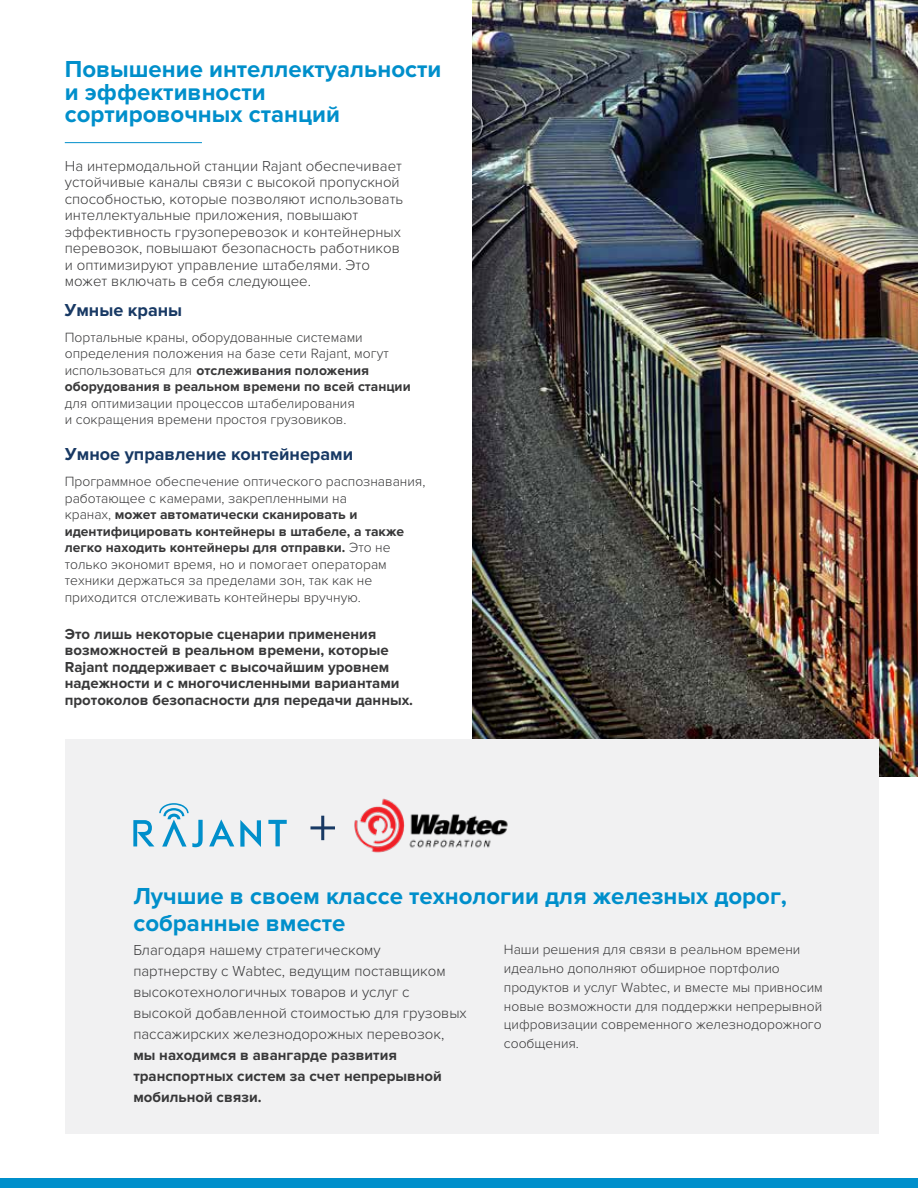
<style>
.page{position:relative;width:918px;height:1188px;background:#fff}
.page>*{position:absolute;margin:0;border:0;box-sizing:border-box;transform-origin:0 0}
.t1{font:700 24px/22.5px "Proxima Nova";color:#008fcb}
.t2{font:700 18px "Proxima Nova";color:#183964}
.t3{font:300 15px/16.5px "Proxima Nova";color:#383839}
.t4{font:700 15px/16.5px "Proxima Nova";color:#383839}
.t5{font:300 13.8px/16.5px "Proxima Nova";color:#383839}
.s1{font-weight:700}
</style>
<div class="page">
<img style="left:472px;top:0;width:446px;height:776px">
<hr style="left:65px;top:142px;width:137px;height:1px;background:#008fcb">
<div style="left:0;top:1178px;width:918px;height:10px;background:#008fcb"></div>
<div style="left:65px;top:739px;width:814px;height:395px;background:#f1f1f2"></div>
<img style="left:354px;top:798px;width:154px;height:55px">
<svg style="left:268px;top:820px;width:19px;height:26px"></svg>
<svg style="left:240px;top:820px;width:21px;height:27px"></svg>
<svg style="left:209px;top:819px;width:25px;height:27px"></svg>
<svg style="left:133px;top:803px;width:70px;height:44px"></svg>
<svg style="left:311px;top:816px;width:24px;height:24px"></svg>
<h1 class="t1" style="left:65px;top:59px;width:378px">Повышение интеллектуальности и эффективности сортировочных станций</h1>
<p class="t3" style="left:65px;top:158px;width:340px">На интермодальной станции Rajant обеспечивает устойчивые каналы связи с высокой пропускной способностью, которые позволяют использовать интеллектуальные приложения, повышают эффективность грузоперевозок и контейнерных перевозок, повышают безопасность работников и оптимизируют управление штабелями. Это может включать в себя следующее.</p>
<h2 class="t2" style="left:65px;top:300px;width:119px">Умные краны</h2>
<p class="t5" style="left:65px;top:329px;width:347px">Портальные краны, оборудованные системами определения положения на базе сети Rajant, могут использоваться для <span class="s1">отслеживания положения оборудования в реальном времени по всей станции</span></p>
<p class="t5" style="left:65px;top:395px;width:292px">для оптимизации процессов штабелирования и сокращения времени простоя грузовиков.</p>
<h2 class="t2" style="left:65px;top:444px;width:290px">Умное управление контейнерами</h2>
<p class="t5" style="left:65px;top:474px;width:362px">Программное обеспечение оптического распознавания, работающее с камерами, закрепленными на<br>кранах, <span class="s1">может автоматически сканировать и идентифицировать контейнеры в штабеле, а также легко находить контейнеры для отправки.</span> Это не только экономит время, но и помогает операторам техники держаться за пределами зон, так как не приходится отслеживать контейнеры вручную.</p>
<p class="t4" style="left:65px;top:626px;width:350px">Это лишь некоторые сценарии применения возможностей в реальном времени, которые Rajant поддерживает с высочайшим уровнем надежности и с многочисленными вариантами протоколов безопасности для передачи данных.</p>
<h1 class="t1" style="left:133px;top:883px;width:655px;line-height:27px">Лучшие в своем классе технологии для железных дорог, собранные вместе</h1>
<p class="t3" style="left:133px;top:940px;width:335px;line-height:21px">Благодаря нашему стратегическому партнерству с Wabtec, ведущим поставщиком высокотехнологичных товаров и услуг с высокой добавленной стоимостью для грузовых пассажирских железнодорожных перевозок,</p>
<p class="t4" style="left:133px;top:1045px;width:310px;line-height:21px">мы находимся в авангарде развития транспортных систем за счет непрерывной мобильной связи.</p>
<p class="t5" style="left:504px;top:941px;width:320px;line-height:18.8px">Наши решения для связи в реальном времени идеально дополняют обширное портфолио продуктов и услуг Wabtec, и вместе мы привносим новые возможности для поддержки непрерывной цифровизации современного железнодорожного сообщения.</p>
</div>
